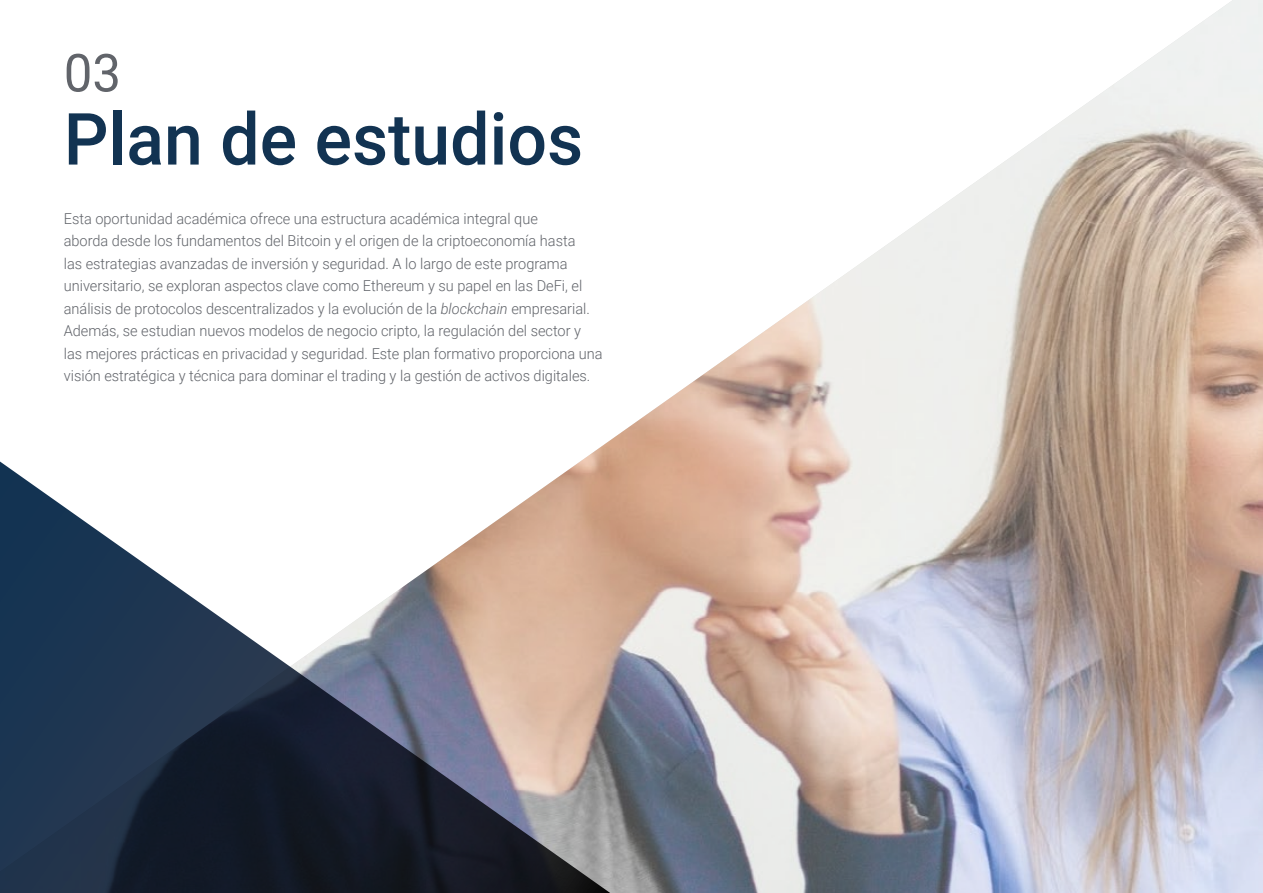
<style>
.page{position:relative;width:1263px;height:893px;background:#fff}
.page>*{position:absolute;margin:0;border:0;box-sizing:border-box;transform-origin:0 0}
.t1{font:500 72px "Roboto";color:#123352}
.t2{font:52.5px "Roboto";color:#61646a}
.t3{font:300 15px/22.5px "Roboto";color:#61646a}
.s1{font-style:italic}
</style>
<div class="page">
<img style="left:602px;top:0;width:661px;height:893px">
<svg style="left:0;top:446px;width:640px;height:447px"></svg>
<h2 class="t2" style="left:64px;top:36px;width:59px">03</h2>
<h1 class="t1" style="left:64px;top:89px;width:521px">Plan de estudios</h1>
<p class="t3" style="left:64px;top:207px;width:540px">Esta oportunidad académica ofrece una estructura académica integral que<br>aborda desde los fundamentos del Bitcoin y el origen de la criptoeconomía hasta<br>las estrategias avanzadas de inversión y seguridad. A lo largo de este programa universitario, se exploran aspectos clave como Ethereum y su papel en las DeFi, el análisis de protocolos descentralizados y la evolución de la <span class="s1">blockchain</span> empresarial.<br>Además, se estudian nuevos modelos de negocio cripto, la regulación del sector y las mejores prácticas en privacidad y seguridad. Este plan formativo proporciona una visión estratégica y técnica para dominar el trading y la gestión de activos digitales.</p>
</div>
